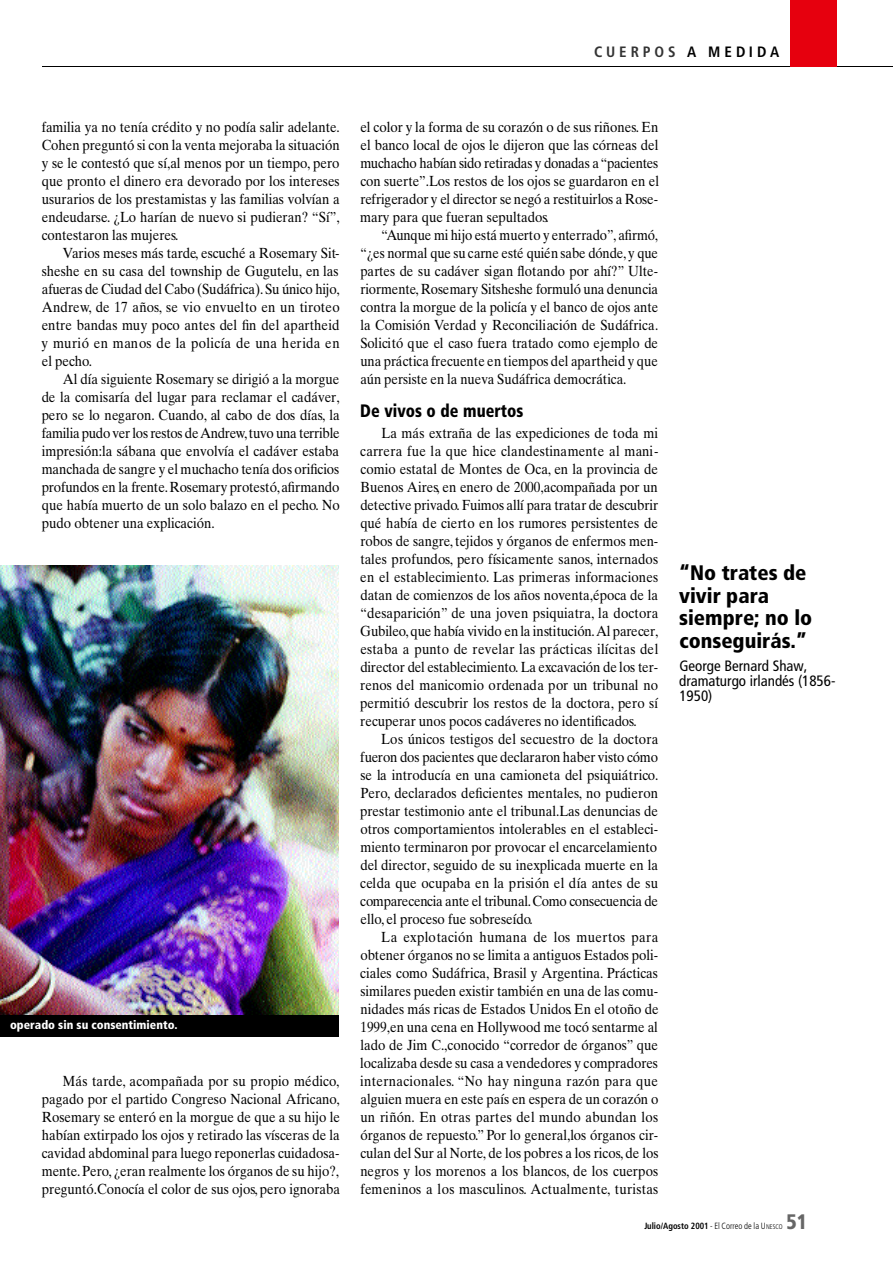
<style>
.page{position:relative;width:893px;height:1263px;background:#fff}
.page>*{position:absolute;margin:0;border:0;box-sizing:border-box;transform-origin:0 0}
.t1{font:900 condensed 21px/22.5px "Frutiger";color:#000}
.t2{font:900 condensed 21px "Frutiger";color:#666;scale:.95 1}
.t3{font:900 condensed 18px "Frutiger";color:#000;scale:.9 1}
.t4{font:condensed 15px/15px "Frutiger";color:#000}
.t5{font:700 condensed 15px "Frutiger";letter-spacing:.25em;color:#333}
.t6{font:14.7px/18px "Times Ten";color:#000;text-align:justify;scale:.9 1}
.t7{font:14.7px/18px "Times Ten";color:#000;text-align:justify;scale:.89 1}
.t8{font:900 condensed 12px "Frutiger";color:#fff}
.t9{font:700 condensed 9px "Frutiger";color:#000;scale:.95 1}
.s1{color:#000}
.s2{font-weight:300}
.s3{font-weight:300;font-size:6.75px}
</style>
<div class="page">
<img style="left:0;top:565px;width:339px;height:450px">
<div style="left:0;top:1015px;width:339px;height:21px;background:#000"></div>
<hr style="left:42px;top:66px;width:850px;height:1px;background:#000">
<div style="left:789px;top:0;width:47px;height:67px;background:#e6000e"></div>
<p class="t5" style="left:594px;top:46px;width:187px">CUERPOS <span class="s1">A MEDIDA</span></p>
<p class="t6" style="left:42px;top:119px;width:333px">familia ya no tenía crédito y no podía salir adelante.<br>Cohen preguntó si con la venta mejoraba la situación y se le contestó que sí,al menos por un tiempo, pero que pronto el dinero era devorado por los intereses usurarios de los prestamistas y las familias volvían a endeudarse. ¿Lo harían de nuevo si pudieran? “Sí”, contestaron las mujeres.</p>
<p class="t6" style="left:42px;top:245px;width:333px;text-indent:21px">Varios meses más tarde, escuché a Rosemary Sit&shy;sheshe en su casa del township de Gugutelu, en las afueras de Ciudad del Cabo (Sudáfrica). Su único hijo, A n d r e w, de 17 años, se vio envuelto en un tiroteo entre bandas muy poco antes del fin del apartheid y murió en manos de la policía de una herida en el pecho.</p>
<p class="t6" style="left:42px;top:371px;width:333px;text-indent:21px">Al día siguiente Rosemary se dirigió a la morgue de la comisaría del lugar para reclamar el cadáver, pero se lo negaron. C u a n d o, al cabo de dos días, l a familia pudo ver los restos de A n d r e w,tuvo una terrible impresión:la sábana que envolvía el cadáver estaba manchada de sangre y el muchacho tenía dos orific i o s profundos en la frente.Rosemary protestó,a fir m a n d o que había muerto de un solo balazo en el pecho. No pudo obtener una explicación.</p>
<p class="t8" style="left:10px;top:1020px;width:169px">operado sin su consentimiento.</p>
<p class="t6" style="left:42px;top:1073px;width:333px;text-indent:21px">Más tarde, acompañada por su propio médico, pagado por el partido Congreso Nacional Africano, Rosemary se enteró en la morgue de que a su hijo le habían extirpado los ojos y retirado las vísceras de la cavidad abdominal para luego reponerlas cuidadosa&shy;mente.Pero, ¿eran realmente los órganos de su hijo?, preguntó.Conocía el color de sus ojos, pero ignoraba</p>
<p class="t6" style="left:360px;top:119px;width:333px">el color y la forma de su corazón o de sus riñones. En el banco local de ojos le dijeron que las córneas del muchacho habían sido retiradas y donadas a “ p a c i e n t e s con suerte”.Los restos de los ojos se guardaron en el refrigerador y el director se negó a restituirlos a Rose&shy;mary para que fueran sepultados.</p>
<p class="t7" style="left:360px;top:227px;width:336px;text-indent:21px">“Aunque mi hijo está muerto y enterrado”, a fir m ó , “¿es normal que su carne esté quién sabe dónde, y que partes de su cadáver sigan flotando por ahí?” U l t e&shy;r i o r m e n t e, Rosemary Sitsheshe formuló una denuncia contra la morgue de la policía y el banco de ojos ante la Comisión Verdad y Reconciliación de Sudáfrica.<br>Solicitó que el caso fuera tratado como ejemplo de una práctica frecuente en tiempos del apartheid y que aún persiste en la nueva Sudáfrica democrática.</p>
<p class="t3" style="left:360px;top:403px;width:182px">De vivos o de muertos</p>
<p class="t6" style="left:360px;top:425px;width:333px;text-indent:21px">La más extraña de las expediciones de toda mi carrera fue la que hice clandestinamente al mani&shy;comio estatal de Montes de Oca, en la provincia de Buenos Aires, en enero de 2000,acompañada por un detective privado. Fuimos allí para tratar de descubrir qué había de cierto en los rumores persistentes de robos de sangre, tejidos y órganos de enfermos men&shy;tales profundos, pero físicamente sanos, i n t e r n a d o s en el establecimiento. Las primeras informaciones datan de comienzos de los años noventa,época de la “ d e s a p a r i c i ó n ” de una joven psiquiatra, la doctora G u b i l e o, que había vivido en la institución.Al parecer, estaba a punto de revelar las prácticas ilícitas del director del establecimiento. La excavación de los ter&shy;renos del manicomio ordenada por un tribunal no permitió descubrir los restos de la doctora, pero sí recuperar unos pocos cadáveres no identificados.</p>
<p class="t6" style="left:360px;top:731px;width:333px;text-indent:21px">Los únicos testigos del secuestro de la doctora fueron dos pacientes que declararon haber visto cómo se la introducía en una camioneta del psiquiátrico.<br>P e r o, declarados deficientes mentales, no pudieron prestar testimonio ante el tribunal.Las denuncias de otros comportamientos intolerables en el estableci&shy;miento terminaron por provocar el encarcelamiento del director, seguido de su inexplicada muerte en la celda que ocupaba en la prisión el día antes de su comparecencia ante el tribunal.Como consecuencia de ello, el proceso fue sobreseído.</p>
<p class="t6" style="left:360px;top:929px;width:333px;text-indent:21px">La explotación humana de los muertos para obtener órganos no se limita a antiguos Estados poli&shy;ciales como Sudáfrica, Brasil y Argentina. Prácticas similares pueden existir también en una de las comu&shy;nidades más ricas de Estados Unidos. En el otoño de 1999,en una cena en Hollywood me tocó sentarme al lado de Jim C.,conocido “corredor de órganos” que localizaba desde su casa a vendedores y compradores i n t e r n a c i o n a l e s. “No hay ninguna razón para que alguien muera en este país en espera de un corazón o un riñón. En otras partes del mundo abundan los órganos de repuesto.” Por lo general,los órganos cir&shy;culan del Sur al Norte, de los pobres a los ricos, de los negros y los morenos a los blancos, de los cuerpos femeninos a los masculinos. A c t u a l m e n t e, t u r i s t a s</p>
<h1 class="t1" style="left:679px;top:563px;width:135px">“No trates de vivir para siempre; no lo conseguirás.”</h1>
<p class="t4" style="left:679px;top:660px;width:158px">George Bernard Shaw, dramaturgo irlandés (1856-<br>1950)</p>
<p class="t9" style="left:644px;top:1222px;width:147px">Julio/Agosto 2001 <span class="s2">- El Correo de la U</span><span class="s3">NESCO</span></p>
<h1 class="t2" style="left:786px;top:1214px;width:23px">51</h1>
</div>
